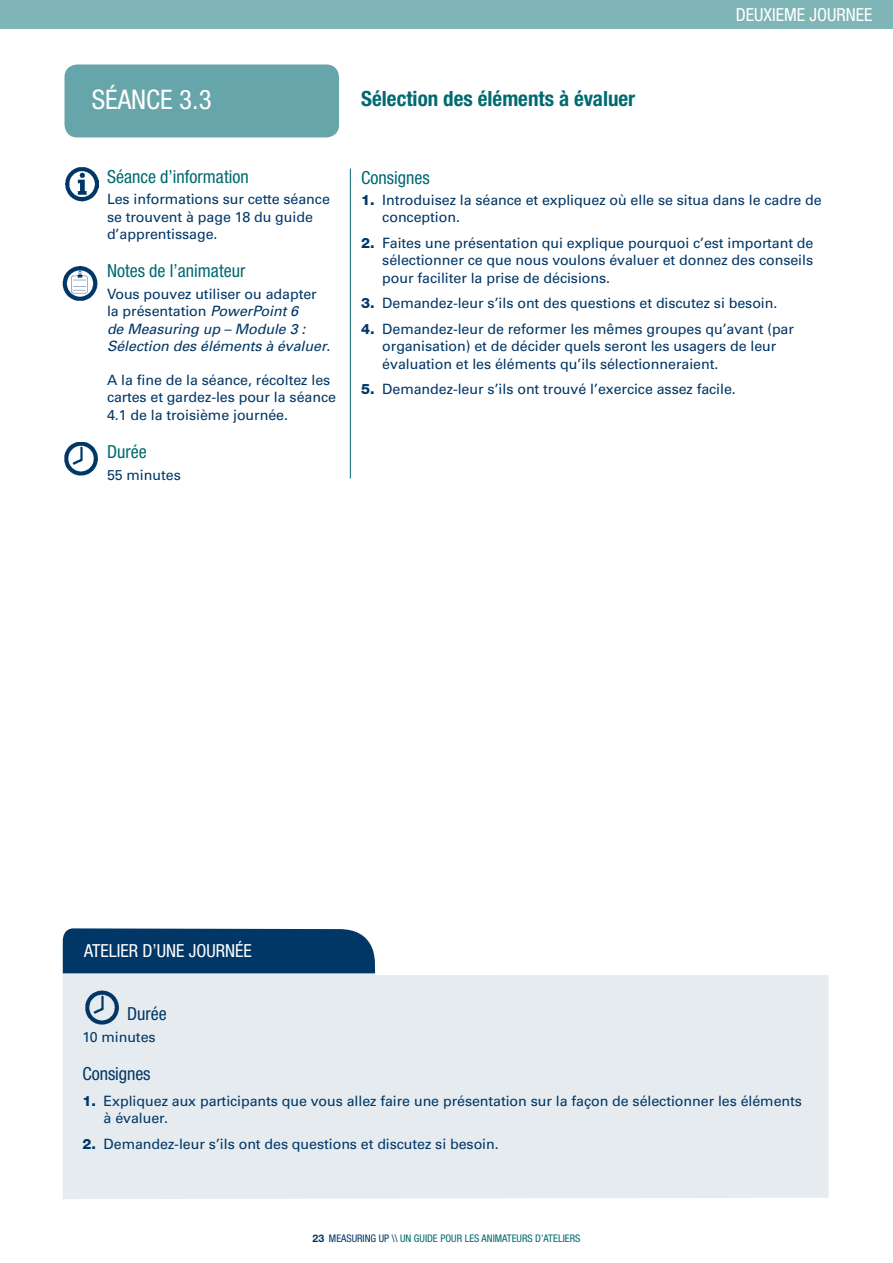
<style>
.page{position:relative;width:893px;height:1263px;background:#fff}
.page>*{position:absolute;margin:0;border:0;box-sizing:border-box;transform-origin:0 0}
.t1{font:condensed 27px "Helvetica Neue";color:#fff}
.t2{font:700 condensed 21px "Helvetica Neue";color:#006a71}
.t3{font:condensed 18px "Helvetica Neue";color:#006a71}
.t4{font:condensed 18px "Helvetica Neue";color:#fff}
.t5{font:condensed 18px "Helvetica Neue";letter-spacing:-.005em;color:#003767}
.t6{font:14.25px/17.2px "Univers";letter-spacing:-.005em;color:#003767}
.t7{font:italic 14.25px/17.2px "Univers";letter-spacing:-.005em;color:#003767}
.t8{font:condensed 10.5px "Helvetica Neue";color:#006a71}
.s1{font-style:normal}
.s2{font-family:"Helvetica Neue";font-weight:800}
.s3{font-weight:700;font-stretch:normal;color:#003767}
.s4{color:#003767}
</style>
<div class="page">
<div style="left:0;top:0;width:893px;height:28px;background:#80b5b8"></div>
<hr style="left:350px;top:169px;width:1px;height:309px;background:#006a71">
<div style="left:64px;top:64px;width:275px;height:73px;background:#66a6aa;border-radius:13px"></div>
<img style="left:65px;top:167px;width:34px;height:35px">
<img style="left:64px;top:442px;width:34px;height:34px">
<img style="left:63px;top:267px;width:34px;height:34px">
<div style="left:63px;top:973px;width:765px;height:226px;background:#e6ebf0"></div>
<div style="left:63px;top:928px;width:313px;height:45px;background:#003767"></div>
<img style="left:85px;top:990px;width:35px;height:38px">
<h1 class="t1" style="left:92px;top:84px;width:121px">SÉANCE 3.3</h1>
<h2 class="t2" style="left:361px;top:85px;width:275px">Sélection des éléments à évaluer</h2>
<p class="t4" style="left:736px;top:4px;width:138px">DEUXIEME JOURNEE</p>
<p class="t3" style="left:107px;top:166px;width:143px">Séance d’information</p>
<p class="t6" style="left:107px;top:191px;width:224px">Les informations sur cette séance se trouvent à page 18 du guide d’apprentissage.</p>
<p class="t3" style="left:107px;top:261px;width:140px">Notes de l’animateur</p>
<p class="t7" style="left:107px;top:285px;width:225px"><span class="s1">Vous pouvez utiliser ou adapter la présentation</span> PowerPoint 6<br>de Measuring up – Module 3 :<br>Sélection des éléments à évaluer<span class="s1">.</span></p>
<p class="t6" style="left:107px;top:371px;width:230px">A la fine de la séance, récoltez les cartes et gardez-les pour la séance<br>4.1 de la troisième journée.</p>
<p class="t3" style="left:107px;top:441px;width:41px">Durée</p>
<p class="t6" style="left:107px;top:466px;width:75px">55 minutes</p>
<p class="t3" style="left:361px;top:167px;width:70px">Consignes</p>
<p class="t6" style="left:382px;top:191px;width:441px;text-indent:-21px"><span class="s2">1.</span> Introduisez la séance et expliquez où elle se situa dans le cadre de conception.</p>
<p class="t6" style="left:382px;top:234px;width:433px;text-align:justify;text-indent:-21px"><span class="s2">2.</span> Faites une présentation qui explique pourquoi c’est important de sélectionner ce que nous voulons évaluer et donnez des conseils pour faciliter la prise de décisions.</p>
<p class="t6" style="left:361px;top:295px;width:418px"><span class="s2">3.</span> Demandez-leur s’ils ont des questions et discutez si besoin.</p>
<p class="t6" style="left:382px;top:320px;width:413px;text-indent:-21px"><span class="s2">4.</span> Demandez-leur de reformer les mêmes groupes qu’avant (par organisation) et de décider quels seront les usagers de leur évaluation et les éléments qu’ils sélectionneraient.</p>
<p class="t6" style="left:361px;top:381px;width:376px"><span class="s2">5.</span> Demandez-leur s’ils ont trouvé l’exercice assez facile.</p>
<p class="t4" style="left:84px;top:940px;width:83px">Atelier d’une</p>
<p class="t4" style="left:189px;top:940px;width:63px">journée</p>
<p class="t5" style="left:127px;top:1003px;width:41px">Durée</p>
<p class="t6" style="left:83px;top:1028px;width:75px">10 minutes</p>
<p class="t5" style="left:83px;top:1063px;width:69px">Consignes</p>
<p class="t6" style="left:104px;top:1092px;width:700px;text-indent:-21px"><span class="s2">1.</span> Expliquez aux participants que vous allez faire une présentation sur la façon de sélectionner les éléments à évaluer.</p>
<p class="t6" style="left:83px;top:1135px;width:418px"><span class="s2">2.</span> Demandez-leur s’ils ont des questions et discutez si besoin.</p>
<p class="t8" style="left:313px;top:1232px;width:176px"><span class="s3">23</span> <span class="s4">MEASURING UP \\</span> Un guide pour les anima</p>
<p class="t8" style="left:507px;top:1232px;width:11px">teurs</p>
<p class="t8" style="left:535px;top:1232px;width:33px">d’ateliers</p>
</div>
